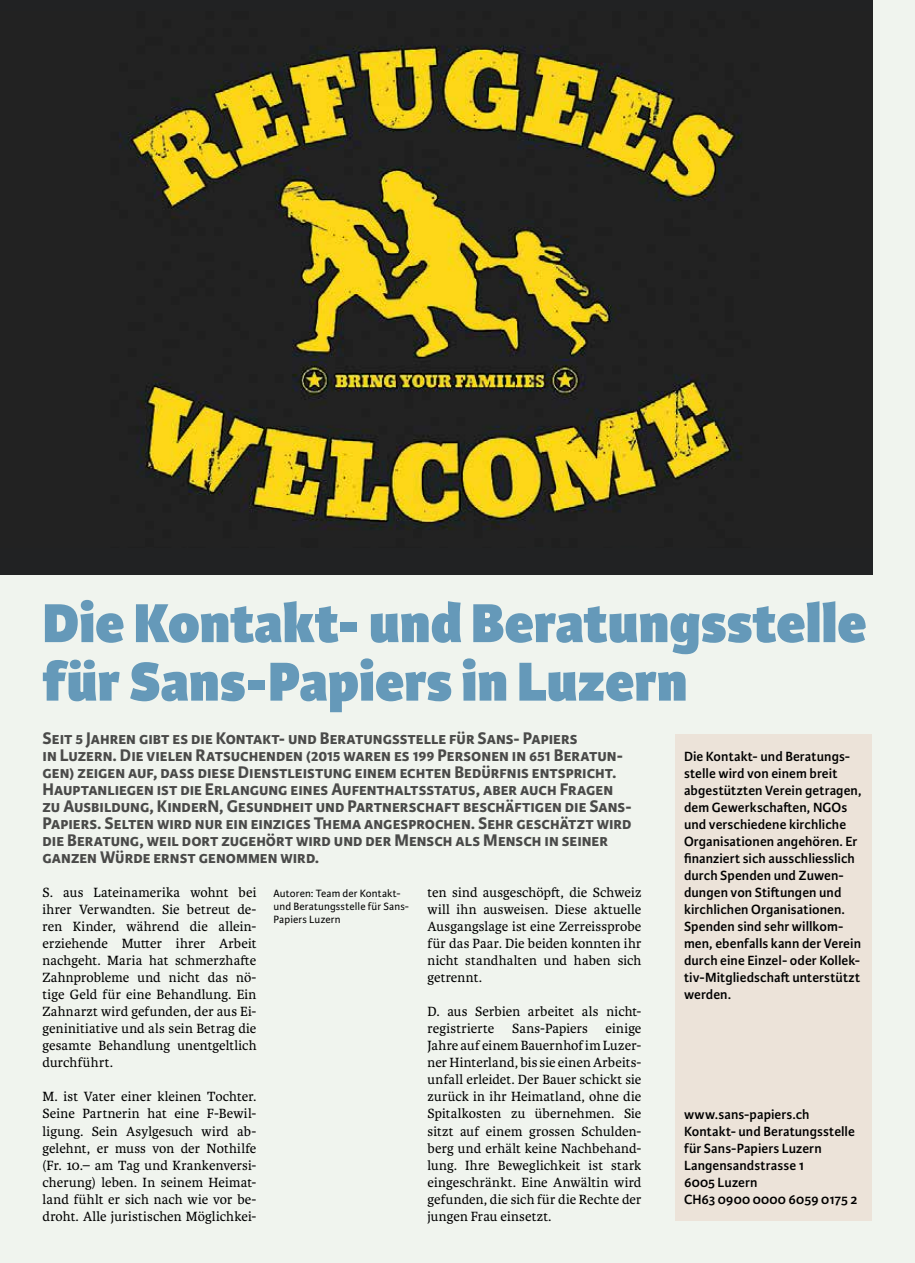
<style>
.page{position:relative;width:915px;height:1263px;background:#fff}
.page>*{position:absolute;margin:0;border:0;box-sizing:border-box;transform-origin:0 0}
.t1{font:800 58.5px/58.5px "Karmina Sans";color:#6599b9}
.t2{font:700 18px/17px "Karmina Sans";color:#4a4a49}
.t3{font:14.25px/17px "Karmina";letter-spacing:.01em;color:#000;text-align:justify}
.t4{font:600 14.25px/17px "Karmina Sans";letter-spacing:.005em;color:#000}
.t5{font:11.25px/12.8px "Karmina Sans";letter-spacing:.015em;color:#000}
</style>
<div class="page">
<hr style="left:914px;top:0;width:1px;height:1263px;background:#f0f4ee">
<div style="left:0;top:0;width:914px;height:1263px;background:#f0f4ee"></div>
<div style="left:0;top:0;width:872px;height:574px;background:#212223"></div>
<img style="left:119px;top:45px;width:623px;height:485px">
<div style="left:675px;top:734px;width:197px;height:486px;background:#ece3d9"></div>
<h1 class="t1" style="left:43px;top:596px;width:825px">Die Kontakt- und Beratungsstelle für Sans-Papiers in Luzern</h1>
<p class="t2" style="left:43px;top:730px;width:590px">Seit 5 Jahren gibt es die Kontakt- und Beratungsstelle für Sans- Papiers<br>in Luzern. Die vielen Ratsuchenden (2015 waren es 199 Personen in 651 Beratun&shy;gen) zeigen auf, dass diese Dienstleistung einem echten Bedürfnis entspricht.<br>Hauptanliegen ist die Erlangung eines Aufenthaltsstatus, aber auch Fragen zu Ausbildung, KinderN, Gesundheit und Partnerschaft beschäftigen die Sans-Papiers. Selten wird nur ein einziges Thema angesprochen. Sehr geschätzt wird die Beratung, weil dort zugehört wird und der Mensch als Mensch in seiner ganzen Würde ernst genommen wird.</p>
<p class="t3" style="left:43px;top:884px;width:215px">S. aus Lateinamerika wohnt bei ihrer Verwandten. Sie betreut de&shy;ren Kinder, während die allein&shy;erziehende Mutter ihrer Arbeit nachgeht. Maria hat schmerzhafte Zahnprobleme und nicht das nö&shy;tige Geld für eine Behandlung. Ein Zahnarzt wird gefunden, der aus Ei&shy;geninitiative und als sein Betrag die gesamte Behandlung unentgeltlich durchführt.</p>
<p class="t3" style="left:43px;top:1088px;width:215px">M. ist Vater einer kleinen Tochter.<br>Seine Partnerin hat eine F-Bewil&shy;ligung. Sein Asylgesuch wird ab&shy;gelehnt, er muss von der Nothilfe (Fr. 10.– am Tag und Krankenversi&shy;cherung) leben. In seinem Heimat&shy;land fühlt er sich nach wie vor be&shy;droht. Alle juristischen Möglichkei-</p>
<p class="t4" style="left:683px;top:748px;width:179px">Die Kontakt- und Beratungs&shy;stelle wird von einem breit abgestützten Verein getragen, dem Gewerkschaften, NGOs und verschiedene kirchliche<br>Organisationen angehören. Er finanziert sich ausschliesslich durch Spenden und Zuwen&shy;dungen von Stiftungen und kirchlichen Organisationen.<br>Spenden sind sehr willkom&shy;men, ebenfalls kann der Verein durch eine Einzel- oder Kollek&shy;tiv-Mitgliedschaft unterstützt werden.</p>
<p class="t5" style="left:273px;top:887px;width:137px">Autoren: Team der Kontakt&shy;und Beratungsstelle für Sans-<br>Papiers Luzern</p>
<p class="t3" style="left:427px;top:884px;width:215px">ten sind ausgeschöpft, die Schweiz will ihn ausweisen. Diese aktuelle Ausgangslage ist eine Zerreissprobe für das Paar. Die beiden konnten ihr nicht standhalten und haben sich getrennt.</p>
<p class="t3" style="left:427px;top:1003px;width:215px">D. aus Serbien arbeitet als nicht&shy;registrierte Sans-Papiers einige Jahre auf einem Bauernhof im Luzer&shy;ner Hinterland, bis sie einen Arbeits&shy;unfall erleidet. Der Bauer schickt sie zurück in ihr Heimatland, ohne die Spitalkosten zu übernehmen. Sie sitzt auf einem grossen Schulden&shy;berg und erhält keine Nachbehand&shy;lung. Ihre Beweglichkeit ist stark eingeschränkt. Eine Anwältin wird gefunden, die sich für die Rechte der jungen Frau einsetzt.</p>
<p class="t4" style="left:683px;top:1105px;width:175px">www.sans-papiers.ch<br>Kontakt- und Beratungsstelle für Sans-Papiers Luzern<br>Langensandstrasse 1<br>6005 Luzern<br>CH63 0900 0000 6059 0175 2</p>
</div>
